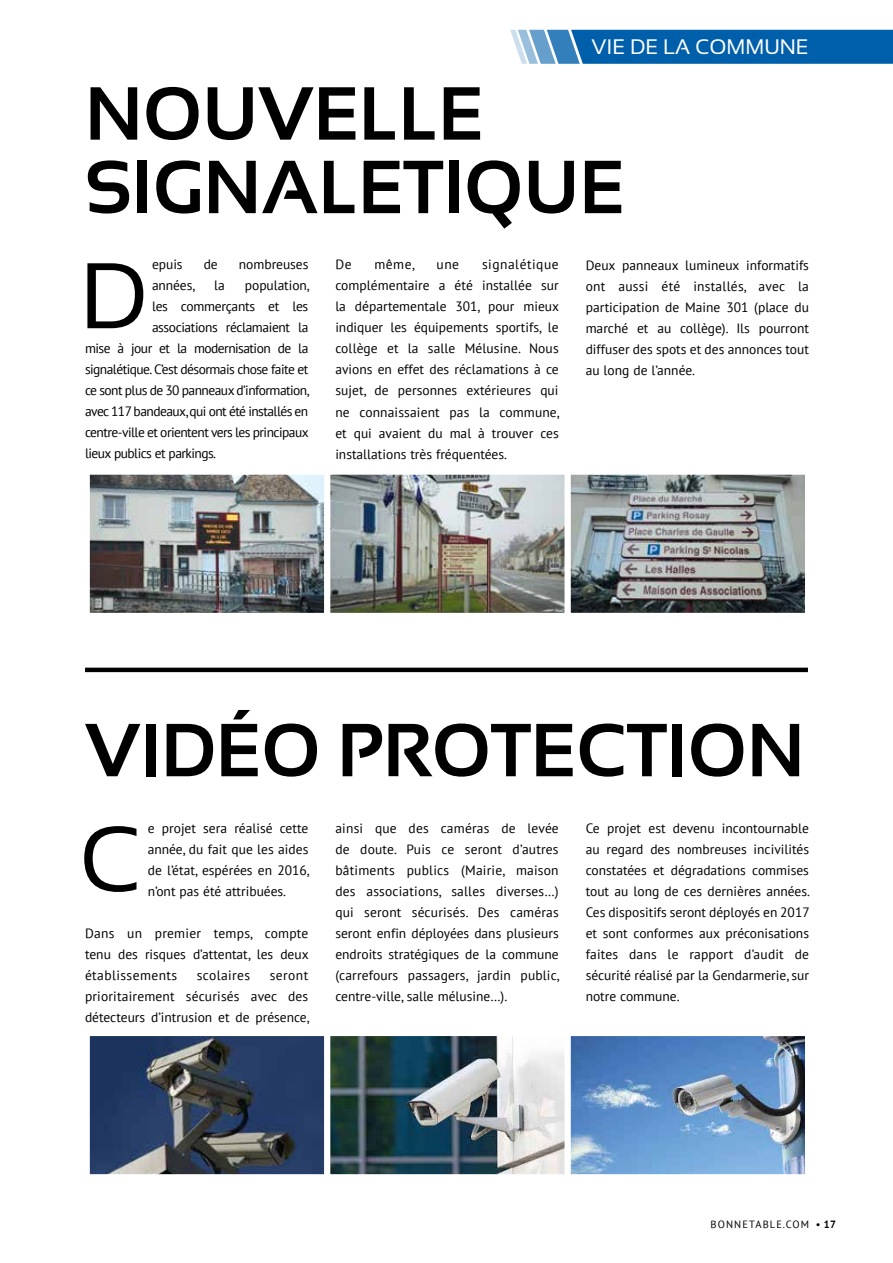
<style>
.page{position:relative;width:893px;height:1263px;background:#fff}
.page>*{position:absolute;margin:0;border:0;box-sizing:border-box;transform-origin:0 0}
.t1{font:93px "Sansation";color:#000}
.t2{font:700 75px/73.5px "Sansation";color:#000}
.t3{font:21px "Sansation";color:#fff}
.t4{font:13.5px/21px "PT Sans";color:#000;text-align:justify}
.t5{font:13.5px "PT Sans";letter-spacing:-.04em;color:#000}
.t6{font:13.5px "PT Sans";letter-spacing:-.03em;color:#000}
.t7{font:13.5px "PT Sans";letter-spacing:-.02em;color:#000}
.t8{font:13.5px "PT Sans";letter-spacing:.03em;color:#000}
.t9{font:10.5px "PT Sans";letter-spacing:.105em;color:#000}
.s1{font-weight:700}
</style>
<div class="page">
<svg style="left:510px;top:30px;width:383px;height:34px;background:#196fb2"></svg>
<hr style="left:85px;top:668px;width:723px;height:4px;background:#000">
<img style="left:91px;top:1037px;width:232px;height:136px">
<div style="left:85px;top:1031px;width:244px;height:148px;border:5px solid #fff"></div>
<img style="left:91px;top:476px;width:232px;height:136px">
<div style="left:85px;top:470px;width:244px;height:148px;border:5px solid #fff"></div>
<img style="left:331px;top:1037px;width:473px;height:136px">
<div style="left:325px;top:1031px;width:244px;height:148px;border:5px solid #fff"></div>
<img style="left:331px;top:476px;width:473px;height:136px">
<div style="left:325px;top:470px;width:244px;height:148px;border:5px solid #fff"></div>
<div style="left:566px;top:1031px;width:244px;height:148px;border:5px solid #fff"></div>
<div style="left:566px;top:470px;width:244px;height:148px;border:5px solid #fff"></div>
<h3 class="t3" style="left:591px;top:35px;width:219px">VIE DE LA COMMUNE</h3>
<h2 class="t2" style="left:85px;top:77px;width:541px">NOUVELLE<br>SIGNALETIQUE</h2>
<p class="t4" style="left:152px;top:254px;width:32px">epuis</p>
<p class="t4" style="left:204px;top:254px;width:16px">de</p>
<p class="t4" style="left:239px;top:254px;width:71px">nombreuses</p>
<p class="t4" style="left:152px;top:275px;width:44px">années,</p>
<p class="t4" style="left:214px;top:275px;width:12px">la</p>
<p class="t4" style="left:245px;top:275px;width:66px">population,</p>
<p class="t7" style="left:152px;top:298px;width:158px">les commerçants et les</p>
<p class="t6" style="left:152px;top:319px;width:158px">associations réclamaient la</p>
<p class="t5" style="left:85px;top:340px;width:225px">mise à jour et la modernisation de la</p>
<p class="t5" style="left:85px;top:361px;width:225px">signalétique. C’est désormais chose faite et</p>
<p class="t5" style="left:85px;top:382px;width:226px">ce sont plus de 30 panneaux d’information,</p>
<p class="t5" style="left:85px;top:403px;width:225px">avec 117 bandeaux, qui ont été installés en</p>
<p class="t5" style="left:85px;top:424px;width:225px">centre-ville et orientent vers les principaux</p>
<p class="t5" style="left:85px;top:445px;width:133px">lieux publics et parkings.</p>
<h1 class="t1" style="left:80px;top:244px;width:70px">D</h1>
<p class="t4" style="left:335px;top:254px;width:18px">De</p>
<p class="t4" style="left:374px;top:254px;width:42px">même,</p>
<p class="t4" style="left:437px;top:254px;width:24px">une</p>
<p class="t4" style="left:335px;top:254px;width:226px;text-indent:147px">signalétique complémentaire a été installée sur la départementale 301, pour mieux indiquer les équipements sportifs, le collège et la salle Mélusine. Nous avions en effet des réclamations à ce sujet, de personnes extérieures qui ne connaissaient pas la commune, et qui avaient du mal à trouver ces installations très fréquentées.</p>
<p class="t4" style="left:586px;top:254px;width:225px">Deux panneaux lumineux informatifs ont aussi été installés, avec la participation de Maine 301 (place du marché et au collège). Ils pourront diffuser des spots et des annonces tout au long de l’année.</p>
<h2 class="t2" style="left:85px;top:714px;width:721px">VIDÉO PROTECTION</h2>
<p class="t4" style="left:148px;top:817px;width:163px">e projet sera réalisé cette année, du fait que les aides de l’état, espérées en 2016, n’ont pas été attribuées.</p>
<p class="t4" style="left:85px;top:922px;width:225px">Dans un premier temps, compte tenu des risques d’attentat, les deux établissements</p>
<h1 class="t1" style="left:80px;top:807px;width:64px">C</h1>
<p class="t8" style="left:197px;top:966px;width:55px">scolaires</p>
<p class="t4" style="left:85px;top:964px;width:226px;text-indent:185px">seront prioritairement sécurisés avec des détecteurs d’intrusion et de présence,</p>
<p class="t4" style="left:335px;top:817px;width:226px">ainsi que des caméras de levée de doute. Puis ce seront d’autres bâtiments publics (Mairie, maison des associations, salles diverses…) qui seront sécurisés. Des caméras seront enfin déployées dans plusieurs endroits stratégiques de la commune (carrefours passagers, jardin public, centre-ville, salle mélusine…).</p>
<p class="t4" style="left:586px;top:817px;width:226px">Ce projet est devenu incontournable au regard des nombreuses incivilités constatées et dégradations commises tout au long de ces dernières années.<br>Ces dispositifs seront déployés en 2017 et sont conformes aux préconisations faites dans le rapport d’audit de sécurité réalisé par la Gendarmerie, sur notre commune.</p>
<p class="t9" style="left:711px;top:1218px;width:127px">BONNETABLE.COM • <span class="s1">17</span></p>
</div>
